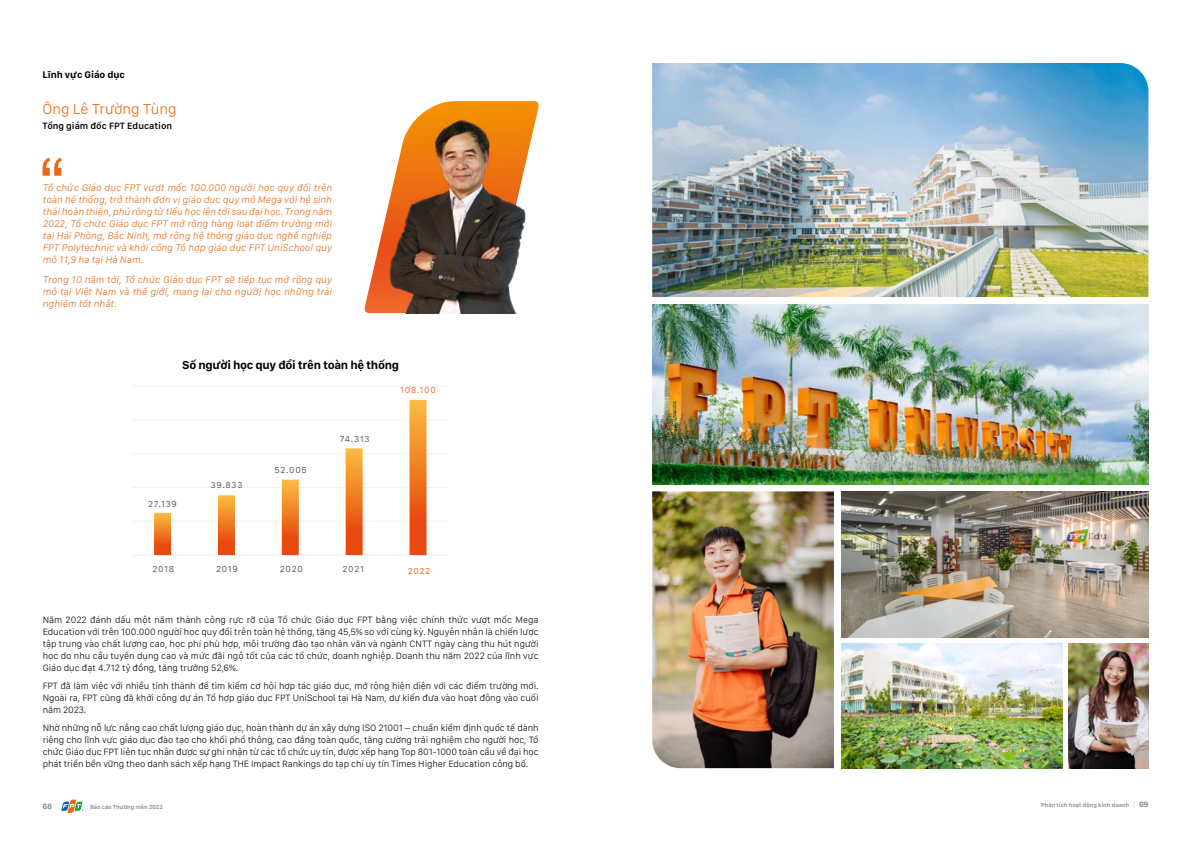
<style>
.page{position:relative;width:1191px;height:842px;background:#fff}
.page>*{position:absolute;margin:0;border:0;box-sizing:border-box;transform-origin:0 0}
.t1{font:300 15px "San Francisco Text";color:#ec6608}
.t2{font:700 12px "San Francisco Text";letter-spacing:-.025em;color:#000}
.t3{font:italic 300 10px/12px "San Francisco Text";color:#ec6608;text-align:justify}
.t4{font:700 10px "San Francisco Text";letter-spacing:-.01em;color:#000}
.t5{font:300 9.5px/12px "San Francisco Text";letter-spacing:-.01em;color:#000;text-align:justify}
.t6{font:600 9.5px "San Francisco Text";color:#000}
.t7{font:9px "San Francisco Text";letter-spacing:.075em;color:#53504f}
.t8{font:9px "San Francisco Text";letter-spacing:.075em;color:#ec622a}
.t9{font:9px "San Francisco Text";color:#ec6412}
.t10{font:700 8px "San Francisco Text";color:#878787}
.t11{font:600 6px "San Francisco Text";letter-spacing:-.005em;color:#878787}
.s1{font-weight:100;font-size:8px}
.s2{font-weight:700;font-size:8px}
</style>
<div class="page">
<svg style="left:61px;top:800px;width:22px;height:13px"></svg>
<svg style="left:133px;top:555px;width:314px;height:1px"></svg>
<svg style="left:133px;top:521px;width:315px;height:1px"></svg>
<svg style="left:133px;top:487px;width:315px;height:1px"></svg>
<svg style="left:133px;top:453px;width:315px;height:1px"></svg>
<svg style="left:133px;top:419px;width:315px;height:1px"></svg>
<svg style="left:133px;top:386px;width:314px;height:1px"></svg>
<svg style="left:154px;top:513px;width:17px;height:42px"></svg>
<svg style="left:218px;top:495px;width:17px;height:60px"></svg>
<div style="left:282px;top:480px;width:17px;height:75px;background:linear-gradient(to bottom,#fab93c,#e43506)"></div>
<svg style="left:346px;top:448px;width:17px;height:107px;background:#ef7a26"></svg>
<svg style="left:409px;top:400px;width:17px;height:155px;background:#ef7b28"></svg>
<svg style="left:43px;top:158px;width:19px;height:18px"></svg>
<img style="left:652px;top:63px;width:496px;height:234px">
<img style="left:652px;top:304px;width:496px;height:180px">
<img style="left:841px;top:643px;width:222px;height:125px">
<img style="left:841px;top:491px;width:307px;height:146px">
<img style="left:1068px;top:643px;width:80px;height:125px">
<img style="left:652px;top:491px;width:182px;height:277px">
<svg style="left:364px;top:101px;width:175px;height:212px"></svg>
<img style="left:377px;top:116px;width:162px;height:197px">
<p class="t4" style="left:43px;top:68px;width:84px">Lĩnh vực Giáo dục</p>
<h1 class="t1" style="left:43px;top:100px;width:135px">Ông Lê Trường Tùng</h1>
<p class="t6" style="left:43px;top:120px;width:131px">Tổng giám đốc FPT Education</p>
<p class="t3" style="left:43px;top:181px;width:291px">Tổ chức Giáo dục FPT vượt mốc 100.000 người học quy đổi trên toàn hệ thống, trở thành đơn vị giáo dục quy mô Mega với hệ sinh thái hoàn thiện, phủ rộng từ tiểu học lên tới sau đại học. Trong năm 2022, Tổ chức Giáo dục FPT mở rộng hàng loạt điểm trường mới tại Hải Phòng, Bắc Ninh, mở rộng hệ thống giáo dục nghề nghiệp FPT Polytechnic và khởi công Tổ hợp giáo dục FPT UniSchool quy mô 11,9 ha tại Hà Nam.</p>
<p class="t3" style="left:43px;top:273px;width:291px">Trong 10 năm tới, Tổ chức Giáo dục FPT sẽ tiếp tục mở rộng quy mô tại Việt Nam và thế giới, mang lại cho người học những trải nghiệm tốt nhất.</p>
<p class="t2" style="left:182px;top:358px;width:218px">Số người học quy đổi trên toàn hệ thống</p>
<p class="t7" style="left:148px;top:498px;width:30px">27.139</p>
<p class="t7" style="left:152px;top:564px;width:23px">2018</p>
<p class="t7" style="left:211px;top:479px;width:33px">39.833</p>
<p class="t7" style="left:274px;top:464px;width:34px">52.005</p>
<p class="t7" style="left:340px;top:433px;width:31px">74.313</p>
<p class="t8" style="left:400px;top:384px;width:37px">108.100</p>
<p class="t7" style="left:216px;top:564px;width:23px">2019</p>
<p class="t7" style="left:280px;top:564px;width:24px">2020</p>
<p class="t7" style="left:342px;top:564px;width:23px">2021</p>
<p class="t9" style="left:408px;top:565px;width:24px">2022</p>
<p class="t5" style="left:43px;top:614px;width:497px">Năm 2022 đánh dấu một năm thành công rực rỡ của Tổ chức Giáo dục FPT bằng việc chính thức vượt mốc Mega Education với trên 100.000 người học quy đổi trên toàn hệ thống, tăng 45,5% so với cùng kỳ. Nguyên nhân là chiến lược tập trung vào chất lượng cao, học phí phù hợp, môi trường đào tạo nhân văn và ngành CNTT ngày càng thu hút người học do nhu cầu tuyển dụng cao và mức đãi ngộ tốt của các tổ chức, doanh nghiệp. Doanh thu năm 2022 của lĩnh vực Giáo dục đạt 4.712 tỷ đồng, tăng trưởng 52,6%.</p>
<p class="t5" style="left:43px;top:679px;width:497px">FPT đã làm việc với nhiều tỉnh thành để tìm kiếm cơ hội hợp tác giáo dục, mở rộng hiện diện với các điểm trường mới.<br>Ngoài ra, FPT cũng đã khởi công dự án Tổ hợp giáo dục FPT UniSchool tại Hà Nam, dự kiến đưa vào hoạt động vào cuối năm 2023.</p>
<p class="t5" style="left:43px;top:721px;width:497px">Nhờ những nỗ lực nâng cao chất lượng giáo dục, hoàn thành dự án xây dựng ISO 21001 – chuẩn kiểm định quốc tế dành riêng cho lĩnh vực giáo dục đào tạo cho khối phổ thông, cao đẳng toàn quốc, tăng cường trải nghiệm cho người học, Tổ chức Giáo dục FPT liên tục nhận được sự ghi nhận từ các tổ chức uy tín, được xếp hạng Top 801-1000 toàn cầu về đại học phát triển bền vững theo danh sách xếp hạng THE Impact Rankings do tạp chí uy tín Times Higher Education công bố.</p>
<p class="t10" style="left:43px;top:801px;width:11px">68</p>
<p class="t11" style="left:90px;top:803px;width:74px">Báo cáo Thường niên 2022</p>
<p class="t11" style="left:1041px;top:801px;width:109px">Phân tích hoạt động kinh doanh <span class="s1">|</span> <span class="s2">69</span></p>
</div>
